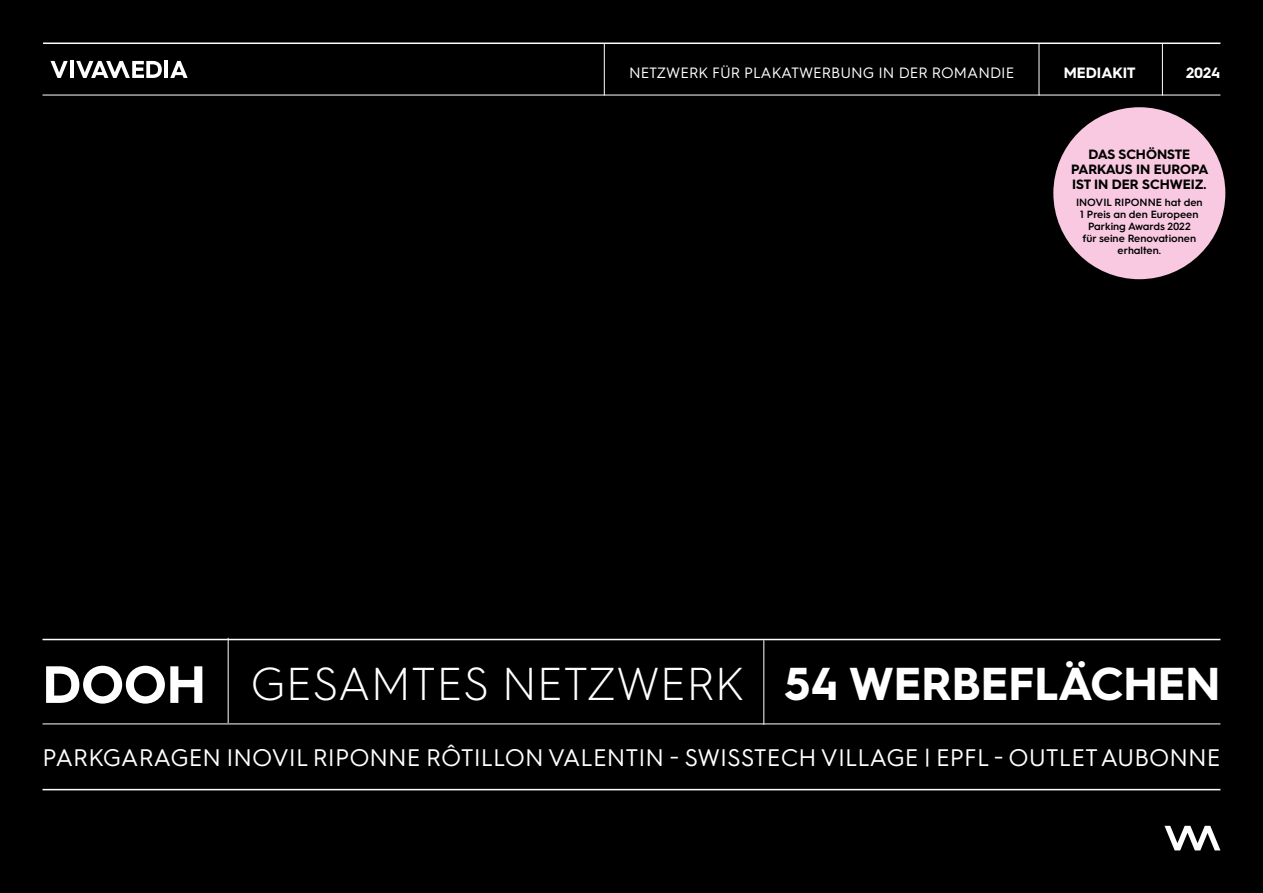
<style>
.page{position:relative;width:1263px;height:893px;background:#000}
.page>*{position:absolute;margin:0;border:0;box-sizing:border-box;transform-origin:0 0}
.t1{font:700 52.5px "Hurme Geometric Sans 3";color:#fff}
.t2{font:300 46.2px "Hurme Geometric Sans 3";color:#fff}
.t3{font:700 46.2px "Hurme Geometric Sans 3";color:#fff}
.t4{font:24px "Hurme Geometric Sans 3";color:#fff}
.t5{font:15px "Hurme Geometric Sans 3";color:#fff}
.t6{font:700 15px "Hurme Geometric Sans 3";color:#fff}
.t7{font:700 13.5px/15.1px "Hurme Geometric Sans 3";color:#000;text-align:center}
.t8{font:600 10.5px/12px "Hurme Geometric Sans 3";color:#000;text-align:center}
</style>
<div class="page">
<svg style="left:1164px;top:826px;width:56px;height:24px"></svg>
<hr style="left:43px;top:95px;width:1177px;height:1px;background:#fff">
<hr style="left:43px;top:43px;width:1177px;height:1px;background:#fff">
<hr style="left:604px;top:44px;width:1px;height:51px;background:#fff">
<hr style="left:1039px;top:44px;width:1px;height:51px;background:#fff">
<hr style="left:1162px;top:44px;width:1px;height:51px;background:#fff">
<hr style="left:43px;top:789px;width:1177px;height:1px;background:#fff">
<hr style="left:164px;top:61px;width:4px;height:17px;background:#fff">
<svg style="left:170px;top:61px;width:18px;height:17px"></svg>
<svg style="left:51px;top:61px;width:17px;height:17px"></svg>
<hr style="left:70px;top:61px;width:4px;height:17px;background:#fff">
<svg style="left:76px;top:61px;width:86px;height:17px"></svg>
<hr style="left:43px;top:639px;width:1177px;height:1px;background:#fff">
<hr style="left:43px;top:724px;width:1177px;height:1px;background:#fff">
<hr style="left:763px;top:640px;width:1px;height:85px;background:#fff">
<hr style="left:228px;top:638px;width:1px;height:85px;background:#fff">
<div style="left:1053px;top:107px;width:172px;height:172px;background:#f8c9e0;border-radius:50%"></div>
<p class="t5" style="left:629px;top:62px;width:387px">NETZWERK FÜR PLAKATWERBUNG IN DER ROMANDIE</p>
<p class="t6" style="left:1064px;top:62px;width:73px">MEDIAKIT</p>
<p class="t6" style="left:1186px;top:62px;width:36px">2024</p>
<p class="t7" style="left:1071px;top:145px;width:139px">DAS SCHÖNSTE<br>PARKAUS IN EUROPA<br>IST IN DER SCHWEIZ.</p>
<p class="t8" style="left:1076px;top:196px;width:128px">INOVIL RIPONNE hat den<br>1 Preis an den Europeen<br>Parking Awards 2022<br>für seine Renovationen erhalten.</p>
<p class="t1" style="left:43px;top:648px;width:165px">DOOH</p>
<p class="t2" style="left:250px;top:653px;width:496px">GESAMTES NETZWERK</p>
<p class="t3" style="left:784px;top:652px;width:437px">54 WERBEFLÄCHEN</p>
<p class="t4" style="left:43px;top:740px;width:1179px">PARKGARAGEN INOVIL RIPONNE RÔTILLON VALENTIN - SWISSTECH VILLAGE | EPFL - OUTLET AUBONNE</p>
</div>
